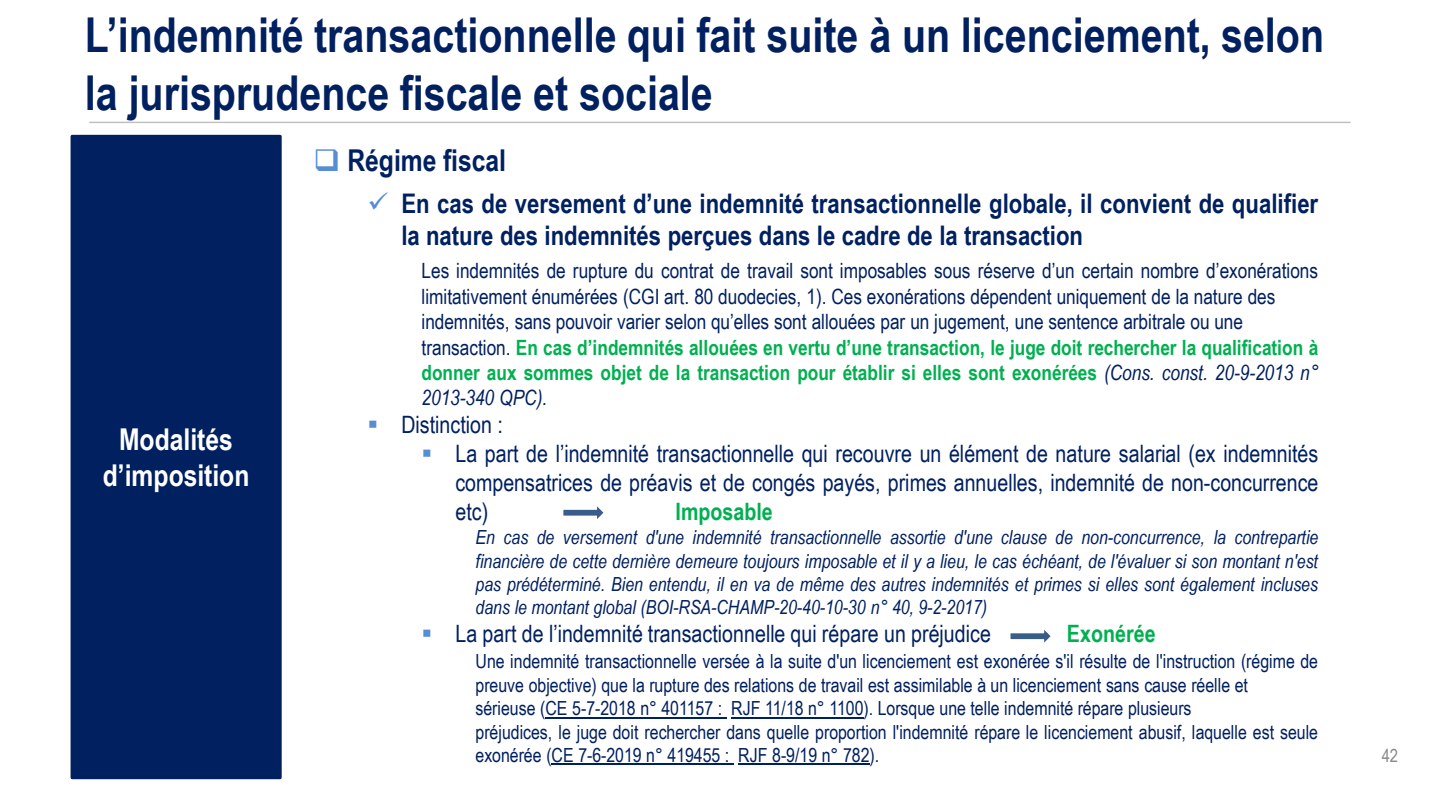
<style>
.page{position:relative;width:1440px;height:810px;background:#fff}
.page>*{position:absolute;margin:0;border:0;box-sizing:border-box;transform-origin:0 0}
.t1{font:700 48px/57.6px "Arial Narrow";color:#002060}
.t2{font:700 30.15px "Arial Narrow";color:#002060}
.t3{font:700 30px/36px "Arial Narrow";color:#fff;text-align:center}
.t4{font:700 27px/32.4px "Arial Narrow";color:#002060}
.t5{font:24px/28.8px "Arial Narrow";color:#002060;text-align:justify}
.t6{font:700 24px "Arial Narrow";color:#00b050}
.t7{font:21.15px "Arial Narrow";letter-spacing:-.005em;color:#002060}
.t8{font:700 21px/25.2px "Arial Narrow";color:#00b050;text-align:justify}
.t9{font:21px/26.4px "Arial Narrow";color:#002060}
.t10{font:19.5px/23.5px "Arial Narrow";color:#002060}
.t11{font:italic 19.5px/23.4px "Arial Narrow";color:#002060;text-align:justify}
.t12{font:18px "Arial Narrow";color:#898989}
.s1{color:#558ed5}
.s2{font-weight:400;color:#002060}
.s3{font-weight:400;font-style:italic;color:#002060}
</style>
<div class="page">
<hr style="left:545px;top:717px;width:182px;height:1px;background:#002060">
<hr style="left:731px;top:717px;width:132px;height:1px;background:#002060">
<hr style="left:552px;top:764px;width:182px;height:1px;background:#002060">
<hr style="left:738px;top:764px;width:131px;height:1px;background:#002060">
<hr style="left:89px;top:122px;width:1262px;height:1px;background:#bfbfbf">
<div style="left:72px;top:136px;width:208px;height:642px;background:#002060"></div>
<div style="left:71px;top:135px;width:211px;height:644px;border:3px solid #002060"></div>
<svg style="left:563px;top:506px;width:41px;height:13px"></svg>
<svg style="left:1010px;top:630px;width:41px;height:13px"></svg>
<h1 class="t1" style="left:85px;top:6px;width:1241px">L’indemnité transactionnelle qui fait suite à un licenciement, selon la jurisprudence fiscale et sociale</h1>
<h3 class="t3" style="left:103px;top:421px;width:148px">Modalités d’imposition</h3>
<h2 class="t2" style="left:314px;top:143px;width:194px"><span class="s1">❑</span> Régime fiscal</h2>
<h3 class="t4" style="left:401px;top:187px;width:918px;text-indent:-34px"><span class="s1">✓</span> En cas de versement d’une indemnité transactionnelle globale, il convient de qualifier la nature des indemnités perçues dans le cadre de la transaction</h3>
<p class="t9" style="left:422px;top:257px;width:898px">Les indemnités de rupture du contrat de travail sont imposables sous réserve d’un certain nombre d’exonérations limitativement énumérées (CGI art. 80 duodecies, 1). Ces exonérations dépendent uniquement de la nature des</p>
<p class="t7" style="left:422px;top:310px;width:823px">indemnités, sans pouvoir varier selon qu’elles sont allouées par un jugement, une sentence arbitrale ou une</p>
<p class="t8" style="left:422px;top:334px;width:898px"><span class="s2">transaction.</span> En cas d’indemnités allouées en vertu d’une transaction, le juge doit rechercher la qualification à donner aux sommes objet de la transaction pour établir si elles sont exonérées <span class="s3">(Cons. const. 20-9-2013 n° 2013-340 QPC).</span></p>
<p class="t5" style="left:368px;top:410px;width:137px"><span class="s1">▪</span> Distinction :</p>
<p class="t5" style="left:455px;top:439px;width:864px;text-indent:-34px"><span class="s1">▪</span> La part de l’indemnité transactionnelle qui recouvre un élément de nature salarial (ex indemnités compensatrices de préavis et de congés payés, primes annuelles, indemnité de non-concurrence etc)</p>
<p class="t6" style="left:676px;top:497px;width:99px">Imposable</p>
<p class="t11" style="left:476px;top:525px;width:844px">En cas de versement d'une indemnité transactionnelle assortie d'une clause de non-concurrence, la contrepartie financière de cette dernière demeure toujours imposable et il y a lieu, le cas échéant, de l'évaluer si son montant n'est pas prédéterminé. Bien entendu, il en va de même des autres indemnités et primes si elles sont également incluses dans le montant global (BOI-RSA-CHAMP-20-40-10-30 n° 40, 9-2-2017)</p>
<p class="t5" style="left:422px;top:619px;width:571px"><span class="s1">▪</span> La part de l’indemnité transactionnelle qui répare un préjudice</p>
<p class="t6" style="left:1067px;top:620px;width:90px">Exonérée</p>
<p class="t10" style="left:476px;top:649px;width:844px">Une indemnité transactionnelle versée à la suite d'un licenciement est exonérée s'il résulte de l'instruction (régime de preuve objective) que la rupture des relations de travail est assimilable à un licenciement sans cause réelle et<br>sérieuse (CE 5-7-2018 n° 401157 : RJF 11/18 n° 1100). Lorsque une telle indemnité répare plusieurs<br>préjudices, le juge doit rechercher dans quelle proportion l'indemnité répare le licenciement abusif, laquelle est seule exonérée (CE 7-6-2019 n° 419455 : RJF 8-9/19 n° 782).</p>
<p class="t12" style="left:1382px;top:745px;width:18px">42</p>
</div>
